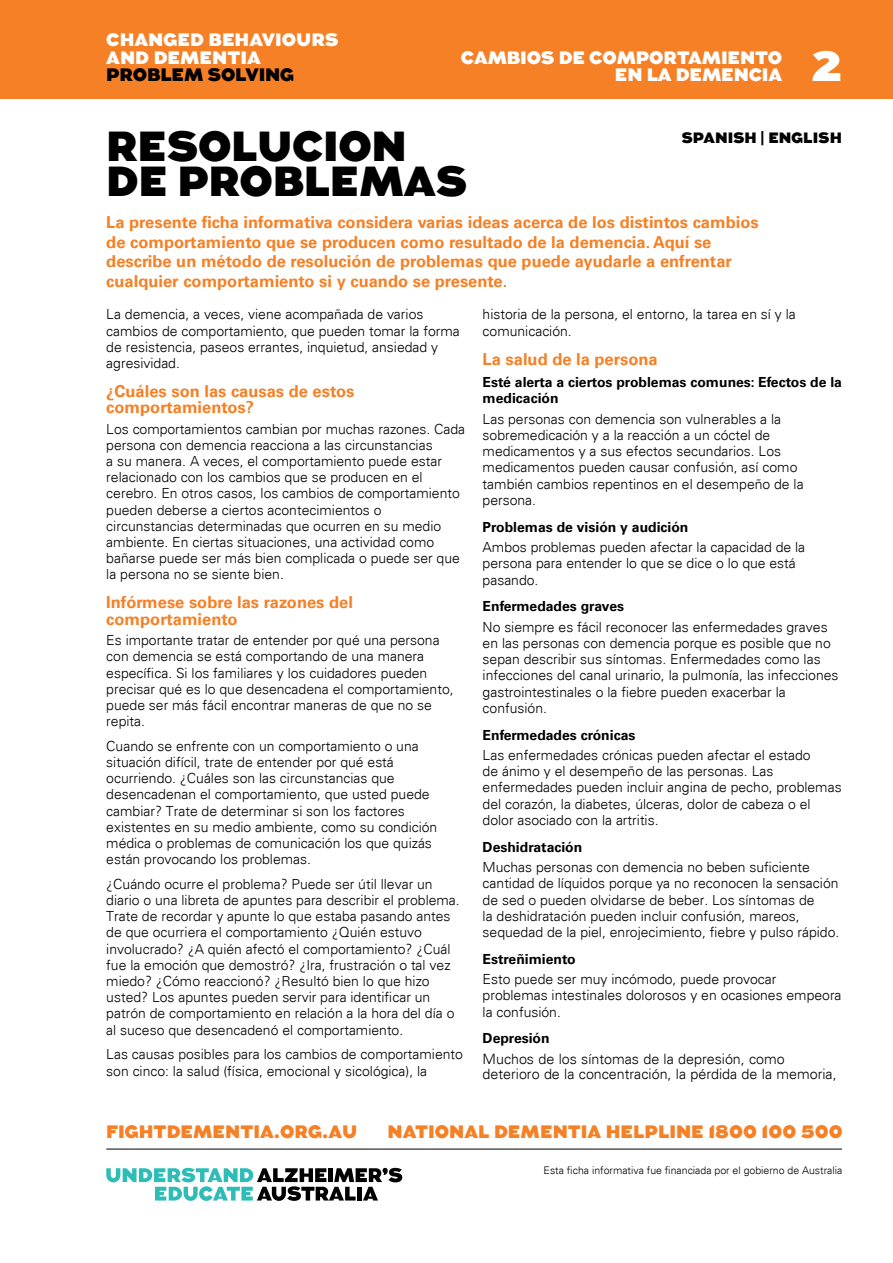
<style>
.page{position:relative;width:893px;height:1263px;background:#fff}
.page>*{position:absolute;margin:0;border:0;box-sizing:border-box;transform-origin:0 0}
.t1{font:900 42px/34.5px "Augustus";letter-spacing:-.01em;color:#000}
.t2{font:900 42px "Augustus";color:#fff}
.t3{font:900 18px/17.2px "Augustus";letter-spacing:-.01em;color:#fff;text-align:right}
.t4{font:900 18px "Augustus";color:#f58025}
.t5{font:900 18px "Augustus";letter-spacing:-.01em;color:#000}
.t6{font:700 16.5px/19.5px "Univers LT Std";color:#f58025}
.t7{font:900 15px "Augustus";color:#000}
.t8{font:300 14.25px/15.8px "Univers";color:#000}
.t9{font:300 13.95px/16.2px "Univers";color:#000}
.t10{font:700 13.95px/16.2px "Univers LT Std";color:#000}
.t11{font:300 10.5px "Univers";color:#000}
</style>
<div class="page">
<div style="left:0;top:0;width:893px;height:99px;background:#f58025"></div>
<hr style="left:106px;top:1149px;width:736px;height:1px;background:#000">
<svg style="left:106px;top:1168px;width:296px;height:33px"></svg>
<p class="t3" style="left:106px;top:32px;width:234px;text-align:left">CHANGED BEHAVIOURS<br>AND DEMENTIA</p>
<p class="t5" style="left:106px;top:64px;width:189px">PROBLEM SOLVING</p>
<p class="t3" style="left:461px;top:49px;width:323px">CAMBIOS DE COMPORTAMIENTO<br>EN LA DEMENCIA</p>
<h1 class="t2" style="left:812px;top:41px;width:31px">2</h1>
<p class="t7" style="left:681px;top:129px;width:162px">SPANISH | ENGLISH</p>
<h1 class="t1" style="left:106px;top:130px;width:362px">RESOLUCION<br>DE PROBLEMAS</h1>
<p class="t6" style="left:106px;top:213px;width:654px">La presente ficha informativa considera varias ideas acerca de los distintos cambios de comportamiento que se producen como resultado de la demencia. Aquí se describe un método de resolución de problemas que puede ayudarle a enfrentar cualquier comportamiento si y cuando se presente.</p>
<p class="t9" style="left:106px;top:306px;width:355px">La demencia, a veces, viene acompañada de varios cambios de comportamiento, que pueden tomar la forma de resistencia, paseos errantes, inquietud, ansiedad y agresividad.</p>
<p class="t6" style="left:106px;top:383px;width:250px;line-height:16.2px">¿Cuáles son las causas de estos comportamientos?</p>
<p class="t9" style="left:106px;top:421px;width:360px">Los comportamientos cambian por muchas razones. Cada persona con demencia reacciona a las circunstancias<br>a su manera. A veces, el comportamiento puede estar relacionado con los cambios que se producen en el cerebro. En otros casos, los cambios de comportamiento pueden deberse a ciertos acontecimientos o circunstancias determinadas que ocurren en su medio ambiente. En ciertas situaciones, una actividad como bañarse puede ser más bien complicada o puede ser que la persona no se siente bien.</p>
<p class="t6" style="left:106px;top:595px;width:248px;line-height:16.2px">Infórmese sobre las razones del comportamiento</p>
<p class="t9" style="left:106px;top:632px;width:349px">Es importante tratar de entender por qué una persona con demencia se está comportando de una manera específica. Si los familiares y los cuidadores pueden precisar qué es lo que desencadena el comportamiento, puede ser más fácil encontrar maneras de que no se repita.</p>
<p class="t9" style="left:106px;top:738px;width:333px">Cuando se enfrente con un comportamiento o una situación difícil, trate de entender por qué está ocurriendo. ¿Cuáles son las circunstancias que desencadenan el comportamiento, que usted puede cambiar? Trate de determinar si son los factores existentes en su medio ambiente, como su condición médica o problemas de comunicación los que quizás están provocando los problemas.</p>
<p class="t9" style="left:106px;top:876px;width:355px">¿Cuándo ocurre el problema? Puede ser útil llevar un diario o una libreta de apuntes para describir el problema.<br>Trate de recordar y apunte lo que estaba pasando antes de que ocurriera el comportamiento ¿Quién estuvo involucrado? ¿A quién afectó el comportamiento? ¿Cuál fue la emoción que demostró? ¿Ira, frustración o tal vez miedo? ¿Cómo reaccionó? ¿Resultó bien lo que hizo usted? Los apuntes pueden servir para identificar un patrón de comportamiento en relación a la hora del día o al suceso que desencadenó el comportamiento.</p>
<p class="t9" style="left:106px;top:1046px;width:358px">Las causas posibles para los cambios de comportamiento son cinco: la salud (física, emocional y sicológica), la</p>
<p class="t9" style="left:483px;top:306px;width:315px">historia de la persona, el entorno, la tarea en sí y la comunicación.</p>
<p class="t6" style="left:483px;top:349px;width:177px">La salud de la persona</p>
<p class="t10" style="left:483px;top:374px;width:361px">Esté alerta a ciertos problemas comunes: Efectos de la medicación</p>
<p class="t9" style="left:483px;top:411px;width:322px">Las personas con demencia son vulnerables a la sobremedicación y a la reacción a un cóctel de medicamentos y a sus efectos secundarios. Los medicamentos pueden causar confusión, así como también cambios repentinos en el desempeño de la persona.</p>
<p class="t10" style="left:483px;top:519px;width:207px">Problemas de visión y audición</p>
<p class="t9" style="left:483px;top:539px;width:324px">Ambos problemas pueden afectar la capacidad de la persona para entender lo que se dice o lo que está pasando.</p>
<p class="t10" style="left:483px;top:598px;width:143px">Enfermedades graves</p>
<p class="t9" style="left:483px;top:619px;width:357px">No siempre es fácil reconocer las enfermedades graves en las personas con demencia porque es posible que no sepan describir sus síntomas. Enfermedades como las infecciones del canal urinario, la pulmonía, las infecciones gastrointestinales o la fiebre pueden exacerbar la confusión.</p>
<p class="t10" style="left:483px;top:727px;width:154px">Enfermedades crónicas</p>
<p class="t9" style="left:483px;top:747px;width:360px">Las enfermedades crónicas pueden afectar el estado<br>de ánimo y el desempeño de las personas. Las enfermedades pueden incluir angina de pecho, problemas del corazón, la diabetes, úlceras, dolor de cabeza o el dolor asociado con la artritis.</p>
<p class="t10" style="left:483px;top:839px;width:101px">Deshidratación</p>
<p class="t9" style="left:483px;top:859px;width:358px">Muchas personas con demencia no beben suficiente cantidad de líquidos porque ya no reconocen la sensación de sed o pueden olvidarse de beber. Los síntomas de<br>la deshidratación pueden incluir confusión, mareos, sequedad de la piel, enrojecimiento, fiebre y pulso rápido.</p>
<p class="t10" style="left:483px;top:951px;width:95px">Estreñimiento</p>
<p class="t9" style="left:483px;top:971px;width:360px">Esto puede ser muy incómodo, puede provocar problemas intestinales dolorosos y en ocasiones empeora la confusión.</p>
<p class="t10" style="left:483px;top:1030px;width:69px">Depresión</p>
<p class="t8" style="left:483px;top:1051px;width:356px">Muchos de los síntomas de la depresión, como deterioro de la concentración, la pérdida de la memoria,</p>
<p class="t4" style="left:106px;top:1121px;width:252px">FIGHTDEMENTIA.ORG.AU</p>
<p class="t4" style="left:387px;top:1121px;width:457px">NATIONAL DEMENTIA HELPLINE 1800 100 500</p>
<p class="t11" style="left:544px;top:1164px;width:300px">Esta ficha informativa fue financiada por el gobierno de Australia</p>
</div>
